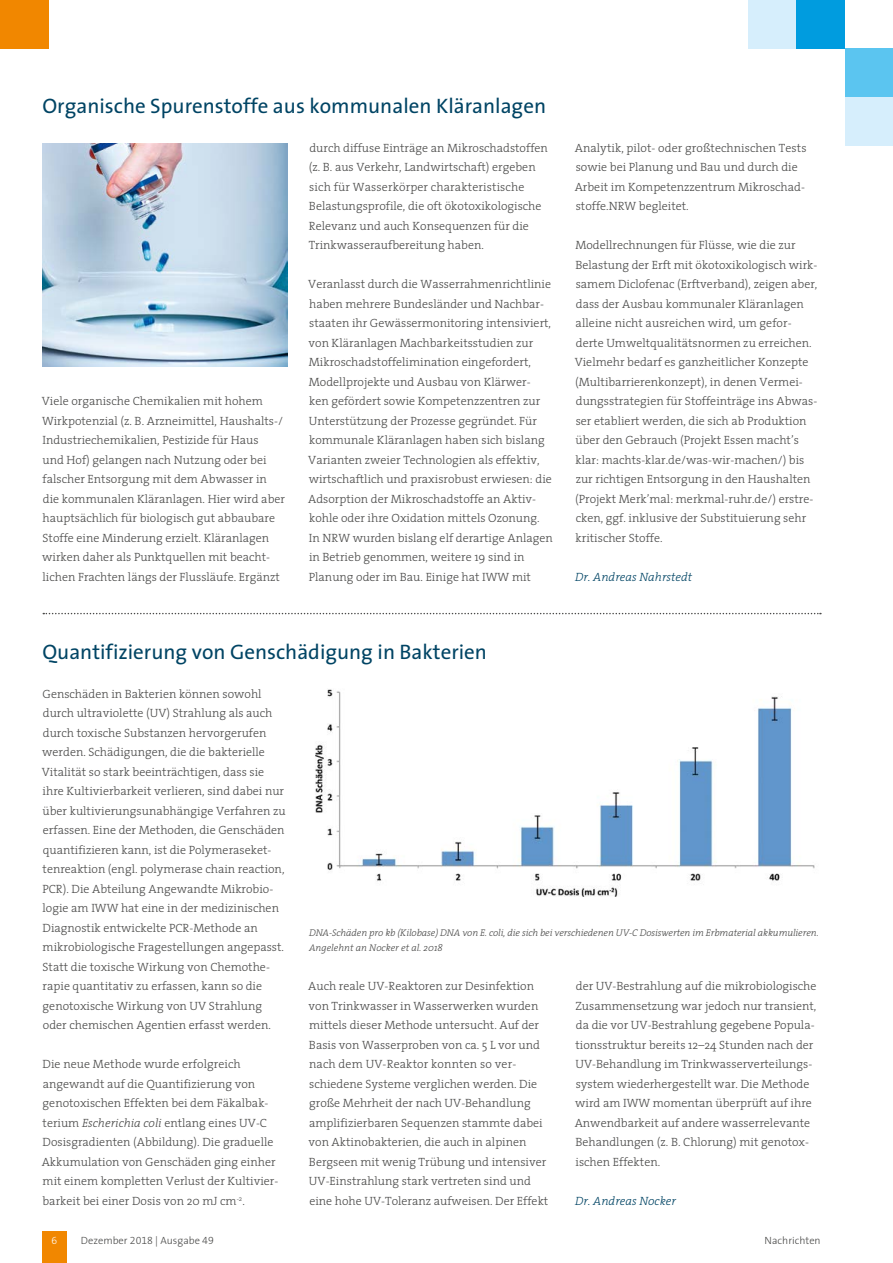
<style>
.page{position:relative;width:893px;height:1263px;background:#fff}
.page>*{position:absolute;margin:0;border:0;box-sizing:border-box;transform-origin:0 0}
.Headline_Innenteil{font:21px "The Sans 5";color:#004464}
.Fliesstext{font:300 12px/19.5px "The Serif 3";color:#494948}
.Fliesstext-2{font:italic 300 12px "The Serif 3";color:#004464}
.Fliesstext-3{font:300 10.5px "The Sans 3";color:#494948}
.t1{font:10.5px "The Sans 3 Light Expert";color:#fff}
.Bildunterschrift{font:italic 300 9.75px/15px "The Serif 3";letter-spacing:-.01em;color:#494948}
.s1{font-style:italic}
.s2{font-family:"The Sans 3 Light Expert";font-weight:400}
</style>
<div class="page">
<div style="left:43px;top:1231px;width:24px;height:32px;background:#f18700"></div>
<img style="left:315px;top:689px;width:500px;height:207px">
<div style="left:0;top:0;width:49px;height:49px;background:#f18700"></div>
<div style="left:748px;top:0;width:48px;height:49px;background:#d6eefc"></div>
<div style="left:845px;top:97px;width:48px;height:49px;background:#d6eefc"></div>
<div style="left:796px;top:0;width:49px;height:49px;background:#009cdf"></div>
<div style="left:845px;top:49px;width:48px;height:48px;background:#5bc5f0"></div>
<svg style="left:43px;top:613px;width:778px;height:1px"></svg>
<img style="left:43px;top:143px;width:245px;height:223px">
<p class="Headline_Innenteil" style="left:43px;top:88px;width:505px">Organische Spurenstoffe aus kommunalen Kläranlagen</p>
<p class="Fliesstext" style="left:42px;top:391px;width:245px">Viele organische Chemikalien mit hohem Wirkpotenzial (z. B. Arzneimittel, Haushalts-/ Industriechemikalien, Pestizide für Haus<br>und Hof) gelangen nach Nutzung oder bei falscher Entsorgung mit dem Abwasser in die kommunalen Kläranlagen. Hier wird aber hauptsächlich für biologisch gut abbaubare Stoffe eine Minderung erzielt. Kläranlagen wirken daher als Punktquellen mit beacht&shy;lichen Frachten längs der Flussläufe. Ergänzt</p>
<p class="Fliesstext" style="left:309px;top:137px;width:241px">durch diffuse Einträge an Mikroschadstoffen (z. B. aus Verkehr, Landwirtschaft) ergeben sich für Wasserkörper charakteristische Belastungsprofile, die oft ökotoxikologische Relevanz und auch Konsequenzen für die Trinkwasseraufbereitung haben.</p>
<p class="Fliesstext" style="left:308px;top:274px;width:246px">Veranlasst durch die Wasserrahmenrichtlinie haben mehrere Bundesländer und Nachbar&shy;staaten ihr Gewässermonitoring intensiviert, von Kläranlagen Machbarkeitsstudien zur Mikroschadstoffelimination eingefordert, Modellprojekte und Ausbau von Klärwer-<br>ken gefördert sowie Kompetenzzentren zur Unterstützung der Prozesse gegründet. Für kommunale Kläranlagen haben sich bislang Varianten zweier Technologien als effektiv, wirtschaftlich und praxisrobust erwiesen: die Adsorption der Mikroschadstoffe an Aktiv&shy;kohle oder ihre Oxidation mittels Ozonung.<br>In NRW wurden bislang elf derartige Anlagen in Betrieb genommen, weitere 19 sind in Planung oder im Bau. Einige hat IWW mit</p>
<p class="Fliesstext" style="left:575px;top:137px;width:233px">Analytik, pilot- oder großtechnischen Tests sowie bei Planung und Bau und durch die Arbeit im Kompetenzzentrum Mikroschad&shy;stoffe.NRW begleitet.</p>
<p class="Fliesstext" style="left:575px;top:235px;width:244px">Modellrechnungen für Flüsse, wie die zur Belastung der Erft mit ökotoxikologisch wirk&shy;samem Diclofenac (Erftverband), zeigen aber, dass der Ausbau kommunaler Kläranlagen alleine nicht ausreichen wird, um gefor&shy;derte Umweltqualitätsnormen zu erreichen.<br>Vielmehr bedarf es ganzheitlicher Konzepte (Multibarrierenkonzept), in denen Vermei&shy;dungsstrategien für Stoffeinträge ins Abwas&shy;ser etabliert werden, die sich ab Produktion über den Gebrauch (Projekt Essen macht’s klar: machts-klar.de/was-wir-machen/) bis zur richtigen Entsorgung in den Haushalten (Projekt Merk’mal: merkmal-ruhr.de/) erstre&shy;cken, ggf. inklusive der Substituierung sehr kritischer Stoffe.</p>
<p class="Fliesstext-2" style="left:575px;top:567px;width:118px">Dr. Andreas Nahrstedt</p>
<p class="Headline_Innenteil" style="left:43px;top:634px;width:446px">Quantifizierung von Genschädigung in Bakterien</p>
<p class="Fliesstext" style="left:42px;top:683px;width:245px">Genschäden in Bakterien können sowohl durch ultraviolette (UV) Strahlung als auch durch toxische Substanzen hervorgerufen werden. Schädigungen, die die bakterielle Vitalität so stark beeinträchtigen, dass sie ihre Kultivierbarkeit verlieren, sind dabei nur über kultivierungsunabhängige Verfahren zu erfassen. Eine der Methoden, die Genschäden quantifizieren kann, ist die Polymeraseket&shy;tenreaktion (engl. polymerase chain reaction, PCR). Die Abteilung Angewandte Mikrobio&shy;logie am IWW hat eine in der medizinischen Diagnostik entwickelte PCR-Methode an mikrobiologische Fragestellungen angepasst.<br>Statt die toxische Wirkung von Chemothe&shy;rapie quantitativ zu erfassen, kann so die genotoxische Wirkung von UV Strahlung oder chemischen Agentien erfasst werden.</p>
<p class="Fliesstext" style="left:42px;top:1054px;width:238px">Die neue Methode wurde erfolgreich angewandt auf die Quantifizierung von genotoxischen Effekten bei dem Fäkalbak&shy;terium <span class="s1">Escherichia coli</span> entlang eines UV-C Dosisgradienten (Abbildung). Die graduelle Akkumulation von Genschäden ging einher mit einem kompletten Verlust der Kultivier&shy;barkeit bei einer Dosis von 20 mJ cm<sup>-2</sup>.</p>
<p class="Bildunterschrift" style="left:309px;top:925px;width:511px">DNA-Schäden pro kb (Kilobase) DNA von E. coli, die sich bei verschiedenen UV-C Dosiswerten im Erbmaterial akkumulieren.<br>Angelehnt an Nocker et al. 2018</p>
<p class="Fliesstext" style="left:308px;top:976px;width:242px">Auch reale UV-Reaktoren zur Desinfektion von Trinkwasser in Wasserwerken wurden mittels dieser Methode untersucht. Auf der Basis von Wasserproben von ca. 5 L vor und nach dem UV-Reaktor konnten so ver&shy;schiedene Systeme verglichen werden. Die große Mehrheit der nach UV-Behandlung amplifizierbaren Sequenzen stammte dabei von Aktinobakterien, die auch in alpinen Bergseen mit wenig Trübung und intensiver UV-Einstrahlung stark vertreten sind und eine hohe UV-Toleranz aufweisen. Der Effekt</p>
<p class="Fliesstext" style="left:575px;top:976px;width:243px">der UV-Bestrahlung auf die mikrobiologische Zusammensetzung war jedoch nur transient, da die vor UV-Bestrahlung gegebene Popula&shy;tionsstruktur bereits 12–24 Stunden nach der UV-Behandlung im Trinkwasserverteilungs&shy;system wiederhergestellt war. Die Methode wird am IWW momentan überprüft auf ihre Anwendbarkeit auf andere wasserrelevante Behandlungen (z. B. Chlorung) mit genotox&shy;ischen Effekten.</p>
<p class="Fliesstext-2" style="left:575px;top:1191px;width:102px">Dr. Andreas Nocker</p>
<p class="t1" style="left:52px;top:1231px;width:7px">6</p>
<p class="Fliesstext-3" style="left:81px;top:1231px;width:134px">Dezember <span class="s2">2018</span> | Ausgabe <span class="s2">49</span></p>
<p class="Fliesstext-3" style="left:765px;top:1231px;width:58px">Nachrichten</p>
</div>
